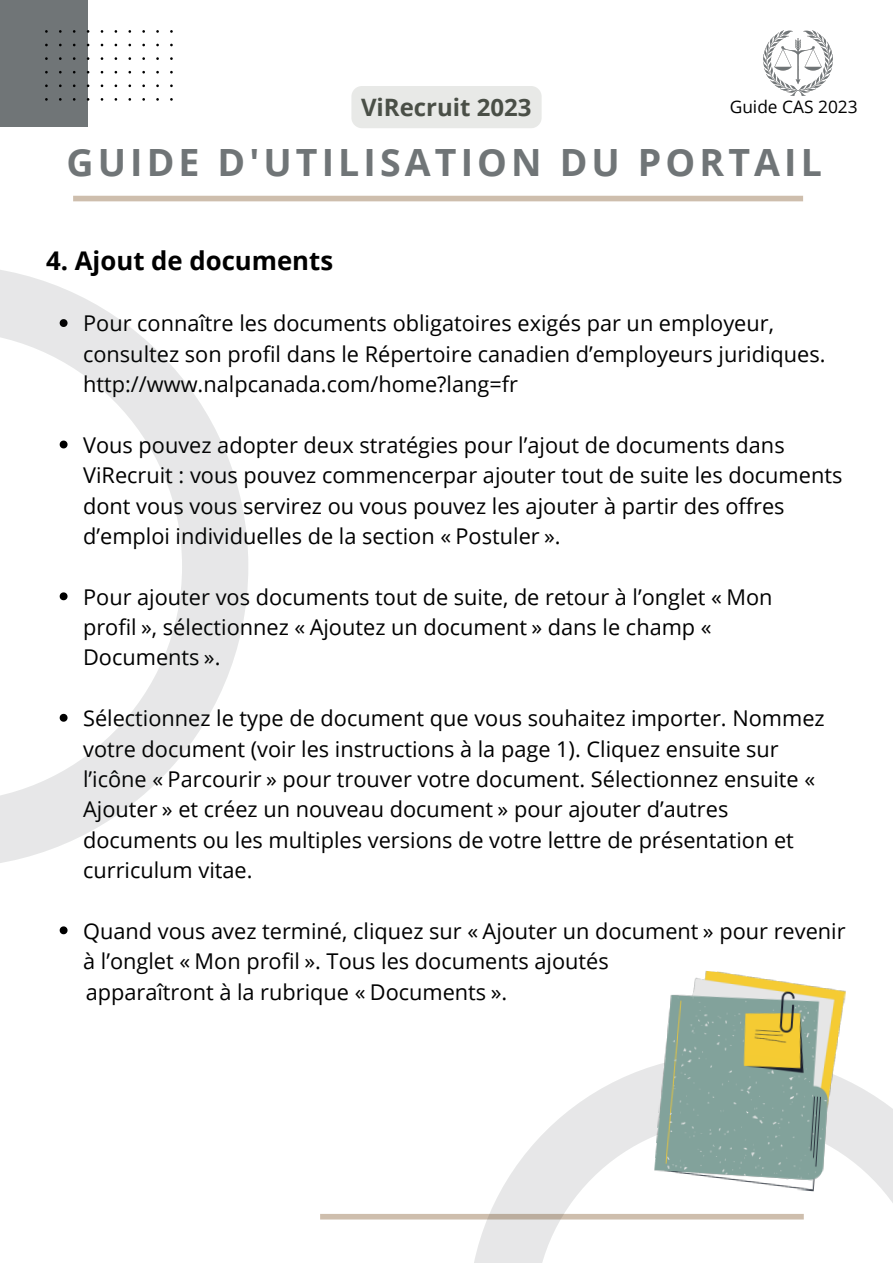
<style>
.page{position:relative;width:893px;height:1264px;background:#fff}
.page>*{position:absolute;margin:0;border:0;box-sizing:border-box;transform-origin:0 0}
.t1{font:700 37.5px "Open Sans";letter-spacing:.11em;color:#707577}
.t2{font:700 25.8px "Open Sans";color:#000}
.t3{font:700 24px "Open Sans";color:#4a4f47}
.t4{font:21.75px/30.3px "Open Sans";color:#000}
.t5{font:17.25px "Open Sans";color:#000}
</style>
<div class="page">
<div style="left:0;top:0;width:88px;height:127px;background:#707577"></div>
<div style="left:320px;top:1213px;width:483px;height:6px;background:#cebead"></div>
<img style="left:46px;top:31px;width:127px;height:69px">
<img style="left:763px;top:31px;width:69px;height:65px">
<div style="left:73px;top:196px;width:730px;height:5px;background:#cebead"></div>
<svg style="left:60px;top:926px;width:8px;height:8px"></svg>
<svg style="left:0;top:270px;width:248px;height:593px"></svg>
<svg style="left:468px;top:1066px;width:424px;height:196px"></svg>
<img style="left:653px;top:971px;width:193px;height:221px">
<div style="left:351px;top:86px;width:190px;height:42px;background:#e8e9e7;border-radius:11px"></div>
<p class="t3" style="left:361px;top:90px;width:172px">ViRecruit 2023</p>
<p class="t5" style="left:729px;top:95px;width:129px">Guide CAS 2023</p>
<h1 class="t1" style="left:66px;top:136px;width:756px">GUIDE D'UTILISATION DU PORTAIL</h1>
<p class="t2" style="left:46px;top:242px;width:288px">4. Ajout de documents</p>
<p class="t4" style="left:83px;top:308px;width:743px">Pour connaître les documents obligatoires exigés par un employeur, consultez son profil dans le Répertoire canadien d’employeurs juridiques. http://www.nalpcanada.com/home?lang=fr</p>
<p class="t4" style="left:83px;top:429px;width:760px">Vous pouvez adopter deux stratégies pour l’ajout de documents dans ViRecruit : vous pouvez commencerpar ajouter tout de suite les documents dont vous vous servirez ou vous pouvez les ajouter à partir des offres d’emploi individuelles de la section « Postuler ».</p>
<p class="t4" style="left:83px;top:581px;width:690px">Pour ajouter vos documents tout de suite, de retour à l’onglet « Mon profil », sélectionnez « Ajoutez un document » dans le champ «<br>Documents ».</p>
<p class="t4" style="left:83px;top:702px;width:743px">Sélectionnez le type de document que vous souhaitez importer. Nommez votre document (voir les instructions à la page 1). Cliquez ensuite sur l’icône « Parcourir » pour trouver votre document. Sélectionnez ensuite « Ajouter » et créez un nouveau document » pour ajouter d’autres documents ou les multiples versions de votre lettre de présentation et curriculum vitae.</p>
<p class="t4" style="left:83px;top:915px;width:764px">Quand vous avez terminé, cliquez sur « Ajouter un document » pour revenir à l’onglet « Mon profil ». Tous les documents ajoutés</p>
<p class="t4" style="left:86px;top:975px;width:423px">apparaîtront à la rubrique « Documents ».</p>
</div>
